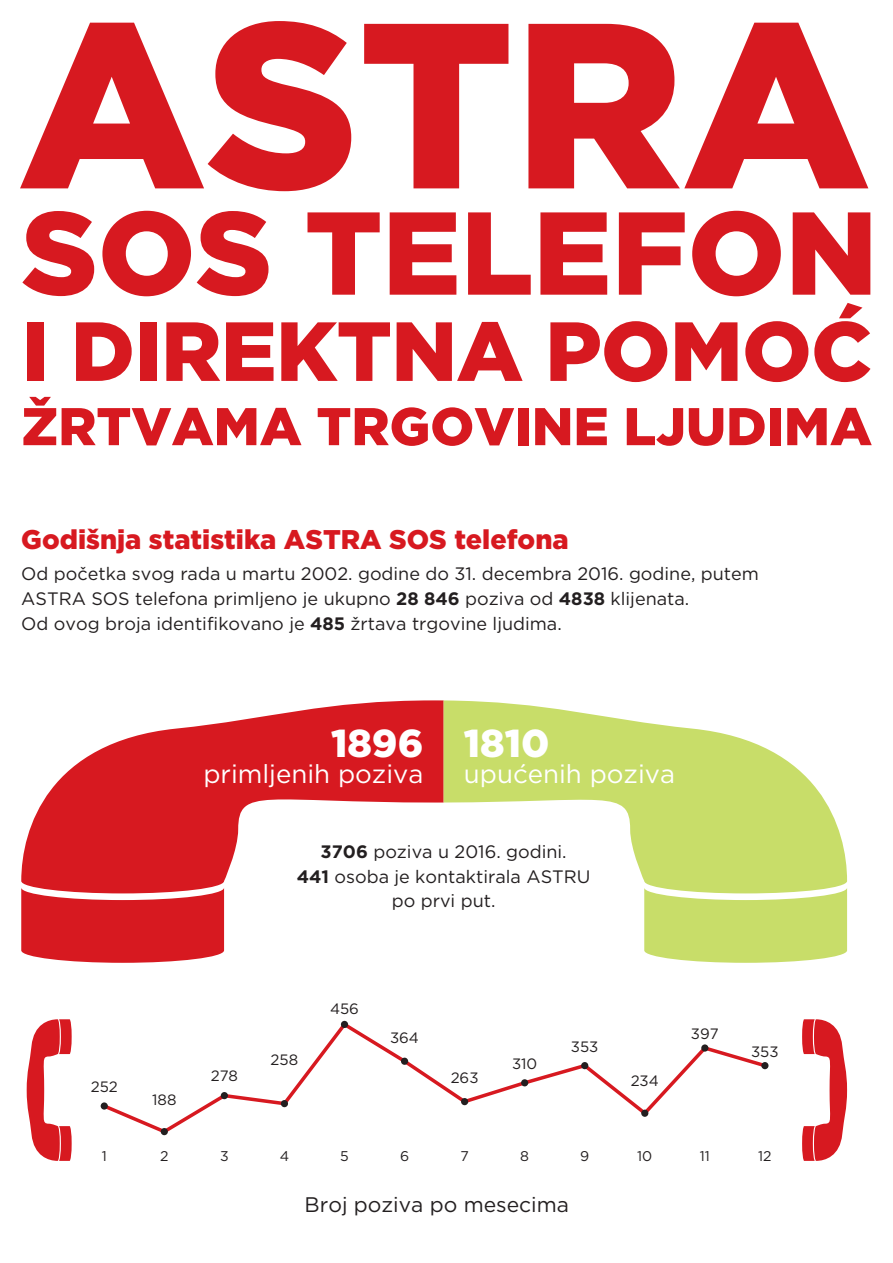
<style>
.page{position:relative;width:893px;height:1263px;background:#fff}
.page>*{position:absolute;margin:0;border:0;box-sizing:border-box;transform-origin:0 0}
.t1{font:900 235.05px "Gotham BH";color:#d71920}
.t2{font:900 117.6px "Gotham BH";color:#d71920}
.t3{font:900 83.7px "Gotham BH";letter-spacing:-.005em;color:#d71920}
.t4{font:900 52.95px "Gotham BH";color:#d71920}
.t5{font:900 38.85px "Gotham BH";color:#fff}
.t6{font:900 27px "Gotham BH";color:#d71920}
.t7{font:25.95px "Gotham BH";color:#fff}
.t8{font:21.15px "Gotham BH";color:#231f20}
.t9{font:18px/24.8px "Gotham BH";color:#231f20}
.t10{font:15px "Gotham BH";color:#231f20}
.t11{font:14.1px "Gotham BH";color:#231f20}
.s1{font-weight:700}
</style>
<div class="page">
<svg style="left:21px;top:700px;width:423px;height:263px;fill:#d71920"></svg>
<svg style="left:444px;top:700px;width:403px;height:263px;fill:#c8dd69"></svg>
<svg style="left:27px;top:1019px;width:45px;height:142px"></svg>
<svg style="left:802px;top:1019px;width:45px;height:142px"></svg>
<svg style="left:100px;top:1020px;width:669px;height:116px"></svg>
<div style="left:101px;top:1102px;width:7px;height:7px;background:#231f20;border-radius:50%"></div>
<div style="left:161px;top:1128px;width:7px;height:7px;background:#231f20;border-radius:50%"></div>
<div style="left:221px;top:1092px;width:7px;height:7px;background:#231f20;border-radius:50%"></div>
<div style="left:281px;top:1100px;width:7px;height:7px;background:#231f20;border-radius:50%"></div>
<div style="left:341px;top:1021px;width:7px;height:7px;background:#231f20;border-radius:50%"></div>
<div style="left:401px;top:1058px;width:7px;height:7px;background:#231f20;border-radius:50%"></div>
<div style="left:461px;top:1098px;width:7px;height:7px;background:#231f20;border-radius:50%"></div>
<div style="left:581px;top:1062px;width:7px;height:7px;background:#231f20;border-radius:50%"></div>
<div style="left:521px;top:1079px;width:7px;height:7px;background:#231f20;border-radius:50%"></div>
<div style="left:641px;top:1109px;width:7px;height:8px;background:#231f20;border-radius:50%"></div>
<div style="left:701px;top:1044px;width:7px;height:7px;background:#231f20;border-radius:50%"></div>
<div style="left:761px;top:1062px;width:7px;height:7px;background:#231f20;border-radius:50%"></div>
<h1 class="t1" style="left:19px;top:-31px;width:853px">ASTRA</h1>
<h2 class="t2" style="left:21px;top:185px;width:858px">SOS TELEFON</h2>
<h3 class="t3" style="left:21px;top:303px;width:852px">I DIREKTNA POMOĆ</h3>
<h3 class="t4" style="left:21px;top:396px;width:852px">ŽRTVAMA TRGOVINE LJUDIMA</h3>
<h3 class="t6" style="left:21px;top:524px;width:549px">Godišnja statistika ASTRA SOS telefona</h3>
<p class="t9" style="left:21px;top:561px;width:739px">Od početka svog rada u martu 2002. godine do 31. decembra 2016. godine, putem<br>ASTRA SOS telefona primljeno je ukupno <span class="s1">28 846</span> poziva od <span class="s1">4838</span> klijenata.<br>Od ovog broja identifikovano je <span class="s1">485</span> žrtava trgovine ljudima.</p>
<h3 class="t5" style="left:331px;top:721px;width:94px">1896</h3>
<h3 class="t7" style="left:203px;top:759px;width:222px">primljenih poziva</h3>
<h3 class="t5" style="left:464px;top:721px;width:87px">1810</h3>
<h3 class="t7" style="left:464px;top:759px;width:213px">upućenih poziva</h3>
<p class="t9" style="left:297px;top:839px;width:295px;text-align:center"><span class="s1">3706</span> poziva u 2016. godini.<br><span class="s1">441</span> osoba je kontaktirala ASTRU po prvi put.</p>
<p class="t10" style="left:91px;top:1078px;width:29px">252</p>
<p class="t10" style="left:152px;top:1091px;width:26px">188</p>
<p class="t10" style="left:211px;top:1068px;width:29px">278</p>
<p class="t10" style="left:271px;top:1051px;width:29px">258</p>
<p class="t10" style="left:330px;top:1001px;width:30px">456</p>
<p class="t10" style="left:390px;top:1029px;width:30px">364</p>
<p class="t10" style="left:451px;top:1069px;width:29px">263</p>
<p class="t10" style="left:512px;top:1055px;width:27px">310</p>
<p class="t10" style="left:571px;top:1038px;width:29px">353</p>
<p class="t10" style="left:631px;top:1073px;width:30px">234</p>
<p class="t10" style="left:691px;top:1025px;width:29px">397</p>
<p class="t10" style="left:751px;top:1043px;width:29px">353</p>
<p class="t11" style="left:102px;top:1148px;width:7px">1</p>
<p class="t11" style="left:160px;top:1148px;width:10px">2</p>
<p class="t11" style="left:220px;top:1148px;width:10px">3</p>
<p class="t11" style="left:280px;top:1148px;width:11px">4</p>
<p class="t11" style="left:340px;top:1148px;width:10px">5</p>
<p class="t11" style="left:400px;top:1148px;width:11px">6</p>
<p class="t11" style="left:460px;top:1148px;width:10px">7</p>
<p class="t11" style="left:520px;top:1148px;width:10px">8</p>
<p class="t11" style="left:580px;top:1148px;width:11px">9</p>
<p class="t11" style="left:637px;top:1148px;width:17px">10</p>
<p class="t11" style="left:700px;top:1148px;width:12px">11</p>
<p class="t11" style="left:758px;top:1148px;width:15px">12</p>
<p class="t8" style="left:305px;top:1193px;width:266px">Broj poziva po mesecima</p>
</div>
